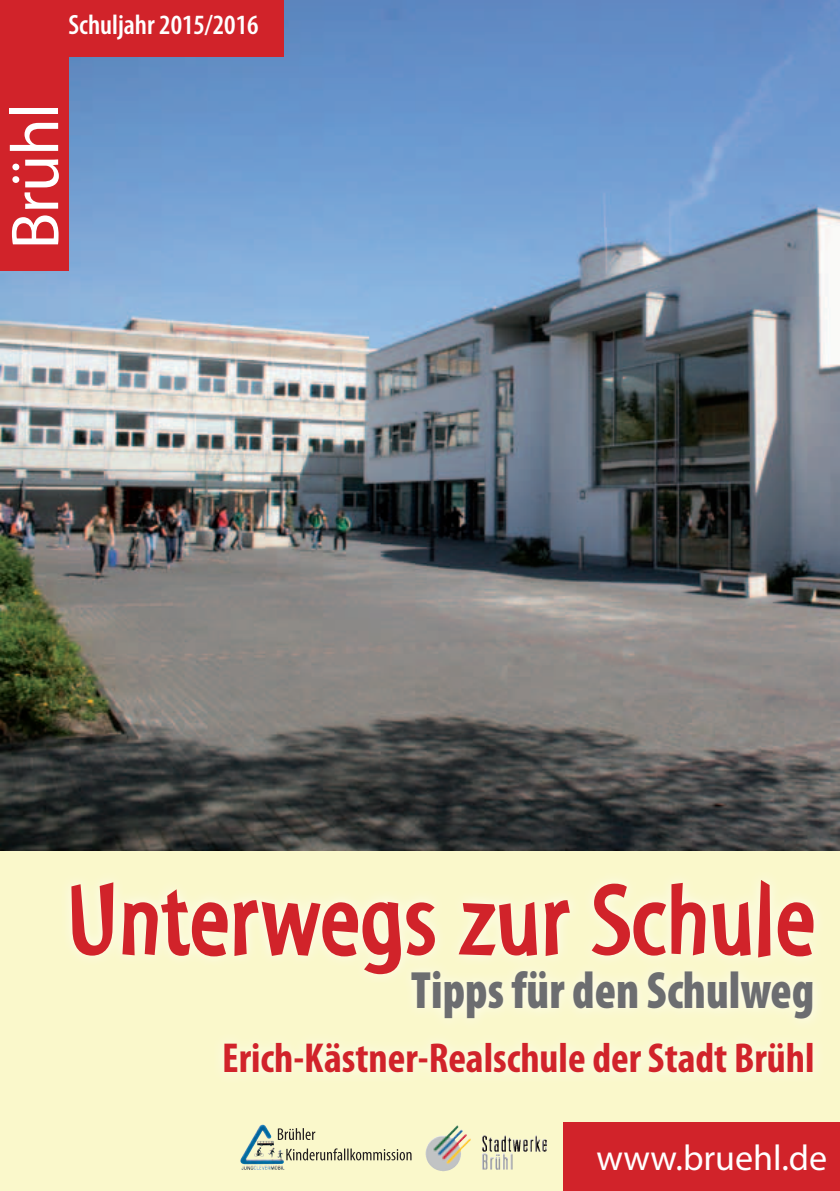
<style>
.page{position:relative;width:840px;height:1191px;background:#fff}
.page>*{position:absolute;margin:0;border:0;box-sizing:border-box;transform-origin:0 0}
.t1{font:98.8px "Myriad Std Tilt";letter-spacing:.02em;color:#d1232a}
.t2{font:68px "Myriad Pro";letter-spacing:-.015em;color:#fff}
.t3{font:900 condensed 52.8px "Myriad Pro";color:#6c6d70;scale:.91 1}
.t4{font:700 condensed 42px "Myriad Pro";color:#d1232a}
.t5{font:36px "Myriad Pro";color:#fff}
.t6{font:600 condensed 28px "Myriad Pro";color:#fff}
</style>
<div class="page">
<div style="left:0;top:850px;width:839px;height:341px;background:#faf8cb"></div>
<img style="left:0;top:0;width:839px;height:850px">
<div style="left:562px;top:1123px;width:277px;height:68px;background:#d1232a"></div>
<div style="left:0;top:0;width:68px;height:270px;background:#d1232a"></div>
<div style="left:68px;top:0;width:216px;height:57px;background:#d1232a"></div>
<div style="left:60px;top:868px;width:765px;height:217px;background:#fff;opacity:.75"></div>
<img style="left:69px;top:348px;width:368px;height:709px">
<svg style="left:455px;top:348px;width:117px;height:610px;background:#7c7a78"></svg>
<svg style="left:588px;top:876px;width:227px;height:84px"></svg>
<img style="left:425px;top:1125px;width:41px;height:46px">
<img style="left:250px;top:1124px;width:12px;height:18px">
<svg style="left:278px;top:1128px;width:37px;height:12px"></svg>
<svg style="left:286px;top:1148px;width:125px;height:12px"></svg>
<p class="t6" style="left:68px;top:8px;width:191px">Schuljahr 2015/2016</p>
<h2 class="t2" style="left:-7px;top:249px;width:148px;rotate:-90deg">Brühl</h2>
<h1 class="t1" style="left:68px;top:866px;width:747px">Unterwegs zur Schule</h1>
<p class="t3" style="left:411px;top:956px;width:444px">Tipps für den Schulweg</p>
<p class="t4" style="left:222px;top:1032px;width:593px">Erich-Kästner-Realschule der Stadt Brühl</p>
<p class="t5" style="left:596px;top:1135px;width:232px">www.bruehl.de</p>
</div>
